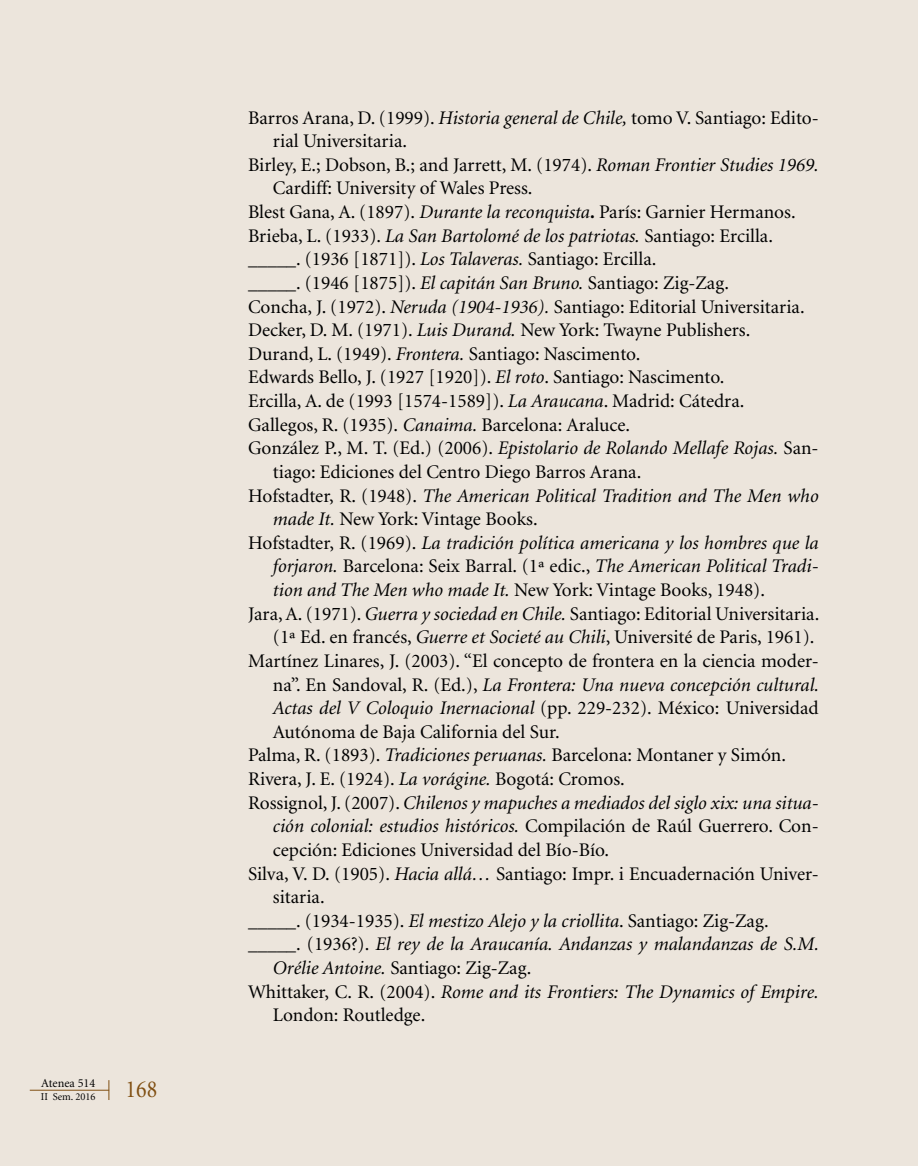
<style>
.page{position:relative;width:918px;height:1166px;background:#ece5dc}
.page>*{position:absolute;margin:0;border:0;box-sizing:border-box;transform-origin:0 0}
.t1{font:24.5px "Minion";color:#804f12;scale:.9 1}
.t2{font:19.25px "Minion";color:#000}
.t3{font:italic 19.25px "Minion";color:#000}
.t4{font:12.25px "Minion";color:#000}
.t5{font:10.5px "Minion";color:#000}
.s1{font-style:italic}
.s2{font-weight:700}
.s3{font-style:normal}
</style>
<div class="page">
<hr style="left:30px;top:1090px;width:79px;height:1px;background:#804f12">
<svg style="left:109px;top:1080px;width:1px;height:20px"></svg>
<p class="t4" style="left:41px;top:1077px;width:56px">Atenea 514</p>
<p class="t5" style="left:41px;top:1091px;width:56px">II Sem. 2016</p>
<p class="t1" style="left:126px;top:1077px;width:37px">168</p>
<p class="t2" style="left:248px;top:108px;width:572px">Barros Arana, D. (1999). <span class="s1">Historia general de Chile,</span> tomo V. Santiago: Edito-</p>
<p class="t2" style="left:273px;top:132px;width:136px">rial Universitaria.</p>
<p class="t2" style="left:248px;top:155px;width:572px">Birley, E.; Dobson, B.; and Jarrett, M. (1974). <span class="s1">Roman Frontier Studies 1969.</span></p>
<p class="t2" style="left:273px;top:179px;width:261px">Cardiff: University of Wales Press.</p>
<p class="t2" style="left:248px;top:202px;width:549px">Blest Gana, A. (1897). <span class="s1">Durante la reconquista</span><span class="s2">.</span> París: Garnier Hermanos.</p>
<p class="t2" style="left:248px;top:226px;width:526px">Brieba, L. (1933). <span class="s1">La San Bartolomé de los patriotas.</span> Santiago: Ercilla.</p>
<p class="t2" style="left:248px;top:250px;width:410px">_____. (1936 [1871]). <span class="s1">Los Talaveras.</span> Santiago: Ercilla.</p>
<p class="t2" style="left:248px;top:273px;width:482px">_____. (1946 [1875]). <span class="s1">El capitán San Bruno.</span> Santiago: Zig-Zag.</p>
<p class="t2" style="left:248px;top:297px;width:558px">Concha, J. (1972). <span class="s1">Neruda (1904-1936).</span> Santiago: Editorial Universitaria.</p>
<p class="t2" style="left:248px;top:320px;width:504px">Decker, D. M. (1971). <span class="s1">Luis Durand.</span> New York: Twayne Publishers.</p>
<p class="t2" style="left:248px;top:344px;width:394px">Durand, L. (1949). <span class="s1">Frontera.</span> Santiago: Nascimento.</p>
<p class="t2" style="left:248px;top:368px;width:478px">Edwards Bello, J. (1927 [1920]). <span class="s1">El roto</span>. Santiago: Nascimento.</p>
<p class="t2" style="left:248px;top:391px;width:498px">Ercilla, A. de (1993 [1574-1589]). <span class="s1">La Araucana</span>. Madrid: Cátedra.</p>
<p class="t2" style="left:248px;top:415px;width:383px">Gallegos, R. (1935). <span class="s1">Canaima.</span> Barcelona: Araluce.</p>
<p class="t3" style="left:248px;top:439px;width:572px"><span class="s3">González P., M. T. (Ed.) (2006).</span> Epistolario de Rolando Mellafe Rojas. <span class="s3">San-</span></p>
<p class="t2" style="left:273px;top:462px;width:370px">tiago: Ediciones del Centro Diego Barros Arana.</p>
<p class="t3" style="left:248px;top:486px;width:572px"><span class="s3">Hofstadter, R. (1948).</span> The American Political Tradition and The Men who</p>
<p class="t2" style="left:273px;top:509px;width:266px"><span class="s1">made It.</span> New York: Vintage Books.</p>
<p class="t3" style="left:248px;top:533px;width:572px"><span class="s3">Hofstadter, R. (1969).</span> La tradición política americana y los hombres que la</p>
<p class="t3" style="left:273px;top:557px;width:547px">forjaron. <span class="s3">Barcelona: Seix Barral. (1ª edic.,</span> The American Political Tradi-</p>
<p class="t2" style="left:273px;top:580px;width:493px"><span class="s1">tion and The Men who made It.</span> New York: Vintage Books, 1948).</p>
<p class="t2" style="left:248px;top:604px;width:573px">Jara, A. (1971). <span class="s1">Guerra y sociedad en Chile.</span> Santiago: Editorial Universitaria.</p>
<p class="t2" style="left:273px;top:628px;width:543px">(1ª Ed. en francés, <span class="s1">Guerre et Societé au Chili</span>, Université de Paris, 1961).</p>
<p class="t2" style="left:248px;top:651px;width:572px">Martínez Linares, J. (2003). “El concepto de frontera en la ciencia moder-</p>
<p class="t3" style="left:273px;top:675px;width:547px"><span class="s3">na”. En Sandoval, R. (Ed.),</span> La Frontera: Una nueva concepción cultural.</p>
<p class="t2" style="left:273px;top:698px;width:547px"><span class="s1">Actas del V Coloquio Inernacional</span> (pp. 229-232). México: Universidad</p>
<p class="t2" style="left:273px;top:722px;width:288px">Autónoma de Baja California del Sur.</p>
<p class="t2" style="left:248px;top:746px;width:539px">Palma, R. (1893). <span class="s1">Tradiciones peruanas.</span> Barcelona: Montaner y Simón.</p>
<p class="t2" style="left:248px;top:769px;width:378px">Rivera, J. E. (1924). <span class="s1">La vorágine.</span> Bogotá: Cromos.</p>
<p class="t3" style="left:248px;top:793px;width:572px"><span class="s3">Rossignol, J. (2007).</span> Chilenos y mapuches a mediados del siglo xix: una situa-</p>
<p class="t3" style="left:273px;top:817px;width:547px">ción colonial: estudios históricos. <span class="s3">Compilación de Raúl Guerrero. Con-</span></p>
<p class="t2" style="left:273px;top:840px;width:338px">cepción: Ediciones Universidad del Bío-Bío.</p>
<p class="t2" style="left:248px;top:864px;width:572px">Silva, V. D. (1905). <span class="s1">Hacia allá…</span> Santiago: Impr. i Encuadernación Univer-</p>
<p class="t2" style="left:273px;top:887px;width:53px">sitaria.</p>
<p class="t2" style="left:248px;top:911px;width:522px">_____. (1934-1935). <span class="s1">El mestizo Alejo y la criollita</span>. Santiago: Zig-Zag.</p>
<p class="t3" style="left:248px;top:935px;width:572px"><span class="s3">_____. (1936?).</span> El rey de la Araucanía. Andanzas y malandanzas de S.M.</p>
<p class="t2" style="left:273px;top:958px;width:260px"><span class="s1">Orélie Antoine.</span> Santiago: Zig-Zag.</p>
<p class="t3" style="left:248px;top:982px;width:572px"><span class="s3">Whittaker, C. R. (2004).</span> Rome and its Frontiers: The Dynamics of Empire.</p>
<p class="t2" style="left:273px;top:1005px;width:154px">London: Routledge.</p>
</div>
